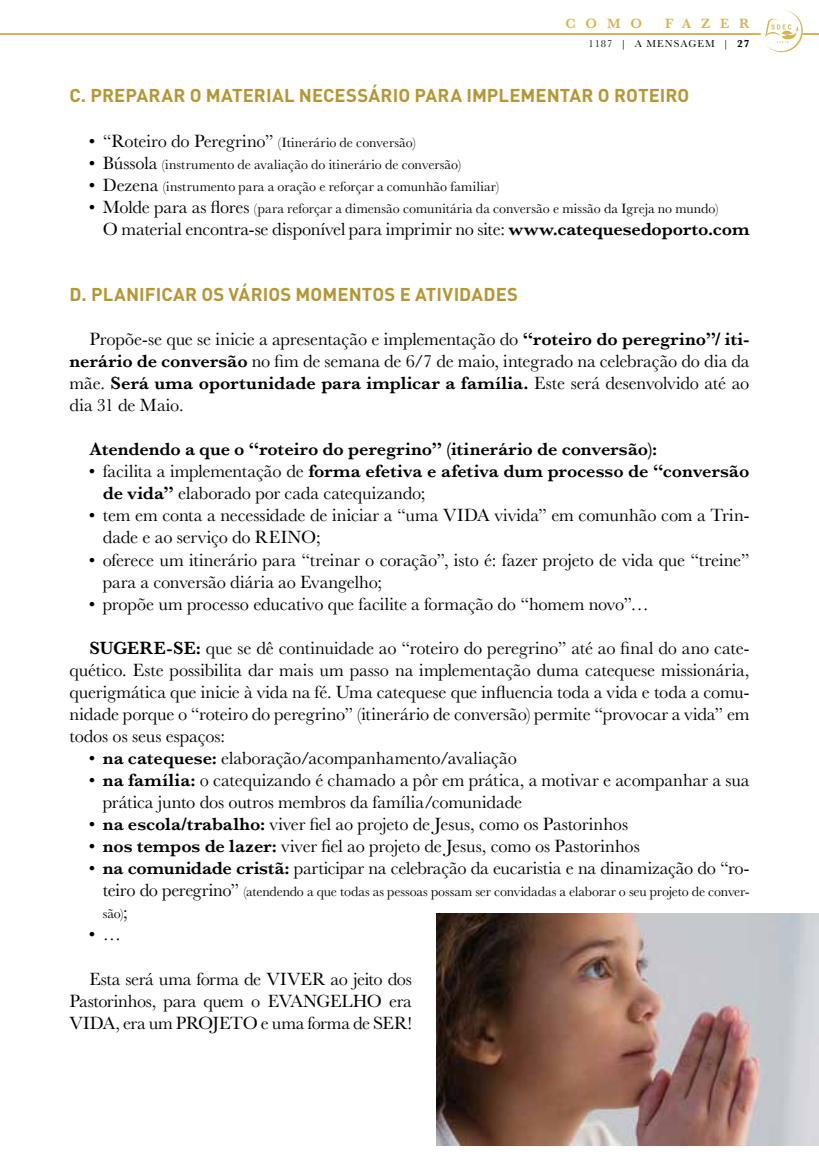
<style>
.page{position:relative;width:819px;height:1166px;background:#fff}
.page>*{position:absolute;margin:0;border:0;box-sizing:border-box;transform-origin:0 0}
.t1{font:18.38px/22.1px "Baskerville";letter-spacing:-.005em;color:#000}
.t2{font:700 18.38px "DIN";letter-spacing:.005em;color:#b59636}
.t3{font:600 18.38px "Baskerville";color:#000}
.t4{font:14px/22.1px "Baskerville";color:#000}
.t5{font:600 14px "Baskerville";letter-spacing:.7em;color:#d2b656}
.t6{font:10.5px "Baskerville";letter-spacing:.1em;color:#000}
.s1{font-weight:700}
.s2{font-size:18.38px}
.s3{font-weight:600}
</style>
<div class="page">
<hr style="left:0;top:33px;width:819px;height:2px;background:#d2b656">
<div style="left:760px;top:10px;width:42px;height:42px;background:#fff;border-radius:50%"></div>
<svg style="left:765px;top:10px;width:37px;height:42px"></svg>
<img style="left:436px;top:914px;width:383px;height:231px">
<p class="t5" style="left:565px;top:14px;width:78px">COMO</p>
<p class="t5" style="left:665px;top:14px;width:86px">FAZER</p>
<p class="t6" style="left:588px;top:37px;width:163px">1187 | A MENSAGEM | <span class="s1">27</span></p>
<p class="t2" style="left:69px;top:84px;width:242px">C. PREPARAR O MATE RIAL NECESS</p>
<p class="t2" style="left:368px;top:84px;width:154px">ÁRIO PARA IM PLEMENT</p>
<p class="t2" style="left:569px;top:84px;width:121px">AR O ROTE IRO</p>
<p class="t4" style="left:89px;top:131px;width:328px"><span class="s2">• “Roteiro do Peregrino”</span> (Itinerário de conversão)</p>
<p class="t4" style="left:89px;top:153px;width:374px"><span class="s2">• Bússola</span> (instrumento de avaliação do itinerário de conversão)</p>
<p class="t4" style="left:89px;top:175px;width:412px"><span class="s2">• Dezena</span> (instrumento para a oração e reforçar a comunhão familiar)</p>
<p class="t4" style="left:89px;top:197px;width:631px"><span class="s2">• Molde para as flores</span> (para reforçar a dimensão comunitária da conversão e missão da Igreja no mundo)</p>
<p class="t1" style="left:103px;top:218px;width:648px">O material encontra-se disponível para imprimir no site: <span class="s3">www.catequesedoporto.com</span></p>
<p class="t2" style="left:69px;top:282px;width:266px">D. PLANIFICAR OS VÁRIOS MOMENT</p>
<p class="t2" style="left:372px;top:282px;width:135px">OS E ATIVIDADES</p>
<p class="t1" style="left:69px;top:328px;width:681px;text-align:justify;text-indent:20px">Propõe-se que se inicie a apresentação e implementação do <span class="s3">“roteiro do peregrino”/ iti&shy;nerário de conversão</span> no fim de semana de 6/7 de maio, integrado na celebração do dia da mãe. <span class="s3">Será uma oportunidade para implicar a família.</span> Este será desenvolvido até ao dia 31 de Maio.</p>
<p class="t3" style="left:89px;top:436px;width:569px">Atendendo a que o “roteiro do peregrino” (itinerário de conversão):</p>
<p class="t1" style="left:103px;top:461px;width:648px;text-indent:-14px">• facilita a implementação de <span class="s3">forma efetiva e afetiva dum processo de “conversão de vida”</span> elaborado por cada catequizando;</p>
<p class="t1" style="left:103px;top:505px;width:648px;text-indent:-14px">• tem em conta a necessidade de iniciar a “uma VIDA vivida” em comunhão com a Trin&shy;dade e ao serviço do REINO;</p>
<p class="t1" style="left:103px;top:549px;width:648px;text-indent:-14px">• oferece um itinerário para “treinar o coração”, isto é: fazer projeto de vida que “treine” para a conversão diária ao Evangelho;</p>
<p class="t1" style="left:89px;top:593px;width:561px">• propõe um processo educativo que facilite a formação do “homem novo”…</p>
<p class="t1" style="left:69px;top:637px;width:681px;text-align:justify;text-indent:20px"><span class="s3">SUGERE-SE:</span> que se dê continuidade ao “roteiro do peregrino” até ao final do ano cate&shy;quético. Este possibilita dar mais um passo na implementação duma catequese missionária, querigmática que inicie à vida na fé. Uma catequese que influencia toda a vida e toda a comu&shy;nidade porque o “roteiro do peregrino” (itinerário de conversão) permite “provocar a vida” em todos os seus espaços:</p>
<p class="t1" style="left:89px;top:747px;width:429px">• <span class="s3">na catequese:</span> elaboração/acompanhamento/avaliação</p>
<p class="t1" style="left:103px;top:769px;width:648px;text-indent:-14px">• <span class="s3">na família:</span> o catequizando é chamado a pôr em prática, a motivar e acompanhar a sua prática junto dos outros membros da família/comunidade</p>
<p class="t1" style="left:89px;top:813px;width:541px">• <span class="s3">na escola/trabalho:</span> viver fiel ao projeto de Jesus, como os Pastorinhos</p>
<p class="t1" style="left:89px;top:835px;width:552px">• <span class="s3">nos tempos de lazer:</span> viver fiel ao projeto de Jesus, como os Pastorinhos</p>
<p class="t1" style="left:89px;top:857px;width:662px">• <span class="s3">na comunidade cristã:</span> participar na celebração da eucaristia e na dinamização do “ro-</p>
<p class="t4" style="left:103px;top:881px;width:648px"><span class="s2">teiro do peregrino”</span> (atendendo a que todas as pessoas possam ser convidadas a elaborar o seu projeto de conver&shy;são)<span class="s2">;</span></p>
<p class="t1" style="left:89px;top:924px;width:34px">• …</p>
<p class="t1" style="left:69px;top:968px;width:344px;text-align:justify;text-indent:20px">Esta será uma forma de VIVER ao jeito dos Pastorinhos, para quem o EVANGELHO era VIDA, era um PROJETO e uma forma de SER!</p>
</div>
